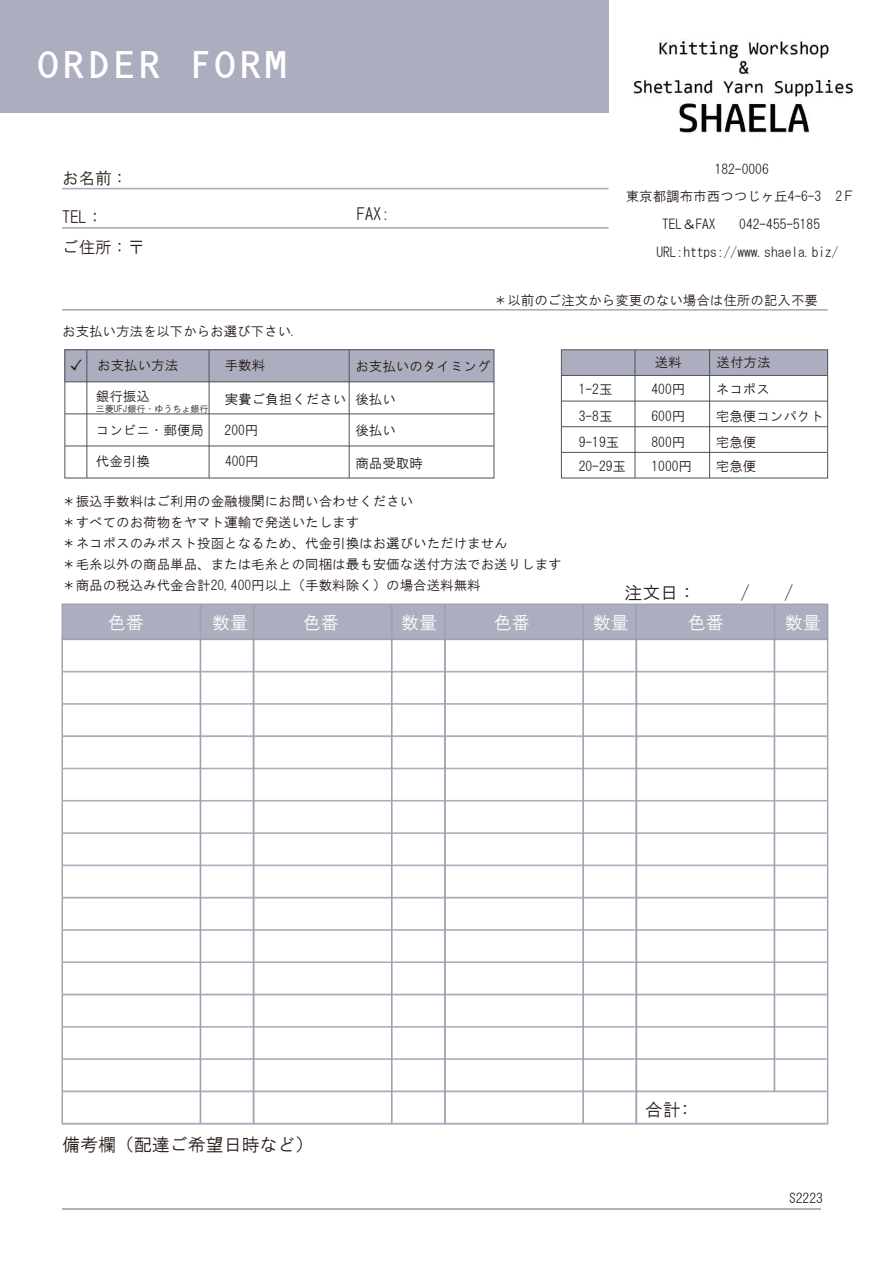
<style>
.page{position:relative;width:893px;height:1263px;background:#fff}
.page>*{position:absolute;margin:0;border:0;box-sizing:border-box;transform-origin:0 0}
.t1{font:42px "OCRB";color:#fff}
.t2{font:18px "HG Gothic M";color:#261b18}
.t3{font:18px "HG Gothic M";color:#fff}
.t4{font:16.5px "HG Gothic M";letter-spacing:-.005em;color:#261b18}
.t5{font:13.5px/26.1px "HG Gothic M";color:#231815}
.t6{font:13.5px/27.9px "HG Gothic M";color:#261b18}
.t7{font:9px "HG Gothic M";color:#231815}
</style>
<div class="page">
<div style="left:0;top:0;width:609px;height:112px;background:#acadbe"></div>
<img style="left:634px;top:41px;width:219px;height:92px">
<hr style="left:62px;top:188px;width:547px;height:1px;background:#acadbe">
<hr style="left:62px;top:227px;width:547px;height:2px;background:#acadbe">
<hr style="left:62px;top:309px;width:766px;height:2px;background:#acadbe">
<svg style="left:62px;top:1124px;width:766px;height:86px"></svg>
<svg style="left:62px;top:603px;width:766px;height:36px;background:#acadbe"></svg>
<svg style="left:62px;top:639px;width:766px;height:484px"></svg>
<hr style="left:62px;top:1123px;width:766px;height:1px;background:#acadbe">
<hr style="left:62px;top:1090px;width:766px;height:2px;background:#acadbe">
<hr style="left:62px;top:1058px;width:766px;height:2px;background:#acadbe">
<hr style="left:62px;top:1026px;width:766px;height:2px;background:#acadbe">
<hr style="left:62px;top:994px;width:766px;height:1px;background:#acadbe">
<hr style="left:62px;top:961px;width:766px;height:2px;background:#acadbe">
<hr style="left:62px;top:929px;width:766px;height:2px;background:#acadbe">
<hr style="left:62px;top:897px;width:766px;height:2px;background:#acadbe">
<hr style="left:62px;top:864px;width:766px;height:2px;background:#acadbe">
<hr style="left:62px;top:832px;width:766px;height:2px;background:#acadbe">
<hr style="left:62px;top:800px;width:766px;height:1px;background:#acadbe">
<hr style="left:62px;top:768px;width:766px;height:1px;background:#acadbe">
<hr style="left:62px;top:735px;width:766px;height:2px;background:#acadbe">
<hr style="left:62px;top:703px;width:766px;height:2px;background:#acadbe">
<hr style="left:62px;top:671px;width:766px;height:1px;background:#acadbe">
<hr style="left:774px;top:604px;width:1px;height:487px;background:#a0a1b0">
<hr style="left:635px;top:604px;width:2px;height:520px;background:#a0a1b0">
<hr style="left:582px;top:604px;width:2px;height:520px;background:#a0a1b0">
<hr style="left:444px;top:604px;width:2px;height:520px;background:#a0a1b0">
<hr style="left:391px;top:604px;width:2px;height:520px;background:#a0a1b0">
<hr style="left:253px;top:604px;width:2px;height:520px;background:#a0a1b0">
<hr style="left:200px;top:604px;width:1px;height:520px;background:#a0a1b0">
<div style="left:65px;top:350px;width:429px;height:32px;background:#acadbe"></div>
<div style="left:64px;top:349px;width:430px;height:129px;border:1px solid #4d5357"></div>
<hr style="left:65px;top:446px;width:429px;height:1px;background:#4d5357">
<hr style="left:65px;top:413px;width:429px;height:1px;background:#4d5357">
<hr style="left:65px;top:381px;width:429px;height:1px;background:#4d5357">
<hr style="left:349px;top:350px;width:1px;height:128px;background:#4d5357">
<hr style="left:209px;top:350px;width:1px;height:128px;background:#4d5357">
<hr style="left:86px;top:350px;width:1px;height:128px;background:#4d5357">
<div style="left:562px;top:350px;width:266px;height:25px;background:#acadbe"></div>
<div style="left:561px;top:349px;width:267px;height:129px;border:1px solid #4d5357"></div>
<hr style="left:561px;top:452px;width:266px;height:1px;background:#4d5357">
<hr style="left:561px;top:426px;width:266px;height:1px;background:#4d5357">
<hr style="left:561px;top:401px;width:266px;height:1px;background:#4d5357">
<hr style="left:561px;top:375px;width:266px;height:1px;background:#4d5357">
<hr style="left:709px;top:350px;width:1px;height:128px;background:#4d5357">
<hr style="left:635px;top:350px;width:1px;height:128px;background:#4d5357">
<h1 class="t1" style="left:36px;top:48px;width:254px">ORDER FORM</h1>
<p class="t4" style="left:62px;top:170px;width:67px">お名前：</p>
<p class="t4" style="left:62px;top:209px;width:43px">TEL：</p>
<p class="t4" style="left:357px;top:206px;width:34px">FAX:</p>
<p class="t4" style="left:62px;top:239px;width:84px">ご住所：〒</p>
<p class="t6" style="left:62px;top:317px;width:237px">お支払い方法を以下からお選び下さい.</p>
<p class="t6" style="left:715px;top:155px;width:56px">182-0006</p>
<p class="t6" style="left:662px;top:183px;width:195px;text-indent:-36px">東京都調布市西つつじヶ丘4-6-3 2Ｆ<br>TEL＆FAX</p>
<p class="t6" style="left:739px;top:210px;width:82px">042-455-5185</p>
<p class="t6" style="left:656px;top:238px;width:184px">URL:https://www.shaela.biz/</p>
<p class="t6" style="left:494px;top:286px;width:326px">＊以前のご注文から変更のない場合は住所の記入不要</p>
<p class="t5" style="left:97px;top:352px;width:83px">お支払い方法</p>
<p class="t5" style="left:96px;top:383px;width:56px">銀行振込</p>
<p class="t7" style="left:96px;top:404px;width:114px">三菱UFJ銀行・ゆうちょ銀行</p>
<p class="t5" style="left:96px;top:417px;width:110px">コンビニ・郵便局</p>
<p class="t5" style="left:96px;top:448px;width:56px">代金引換</p>
<p class="t5" style="left:225px;top:352px;width:42px">手数料</p>
<p class="t5" style="left:225px;top:386px;width:123px">実費ご負担ください</p>
<p class="t5" style="left:225px;top:417px;width:35px">200円</p>
<p class="t5" style="left:225px;top:448px;width:35px">400円</p>
<p class="t5" style="left:355px;top:353px;width:137px">お支払いのタイミング</p>
<p class="t5" style="left:355px;top:386px;width:42px">後払い</p>
<p class="t5" style="left:355px;top:417px;width:42px">後払い</p>
<p class="t5" style="left:355px;top:450px;width:69px">商品受取時</p>
<p class="t5" style="left:62px;top:490px;width:501px;line-height:21px">＊振込手数料はご利用の金融機関にお問い合わせください<br>＊すべてのお荷物をヤマト運輸で発送いたします<br>＊ネコポスのみポスト投函となるため、代金引換はお選びいただけません<br>＊毛糸以外の商品単品、または毛糸との同梱は最も安価な送付方法でお送りします＊商品の税込み代金合計20,400円以上（手数料除く）の場合送料無料</p>
<p class="t5" style="left:579px;top:376px;width:42px">1-2玉<br>3-8玉<br>9-19玉</p>
<p class="t5" style="left:579px;top:453px;width:49px">20-29玉</p>
<p class="t5" style="left:655px;top:349px;width:28px">送料</p>
<p class="t5" style="left:717px;top:349px;width:55px">送付方法</p>
<p class="t5" style="left:652px;top:376px;width:35px;text-align:justify">400円600円800円</p>
<p class="t5" style="left:652px;top:453px;width:42px">1000円</p>
<p class="t5" style="left:716px;top:376px;width:109px">ネコポス<br>宅急便コンパクト宅急便</p>
<p class="t5" style="left:716px;top:453px;width:42px">宅急便</p>
<h2 class="t2" style="left:624px;top:583px;width:73px">注文日：</h2>
<h2 class="t2" style="left:741px;top:583px;width:10px">/</h2>
<h2 class="t2" style="left:784px;top:583px;width:10px">/</h2>
<h2 class="t3" style="left:108px;top:614px;width:37px">色番</h2>
<h2 class="t3" style="left:212px;top:614px;width:37px">数量</h2>
<h2 class="t3" style="left:303px;top:614px;width:37px">色番</h2>
<h2 class="t3" style="left:401px;top:614px;width:37px">数量</h2>
<h2 class="t3" style="left:494px;top:614px;width:37px">色番</h2>
<h2 class="t3" style="left:593px;top:614px;width:37px">数量</h2>
<h2 class="t3" style="left:688px;top:614px;width:37px">色番</h2>
<h2 class="t3" style="left:785px;top:614px;width:37px">数量</h2>
<h2 class="t2" style="left:62px;top:1136px;width:253px">備考欄（配達ご希望日時など）</h2>
<h2 class="t2" style="left:645px;top:1100px;width:51px">合計：</h2>
<p class="t6" style="left:789px;top:1184px;width:35px">S2223</p>
</div>
